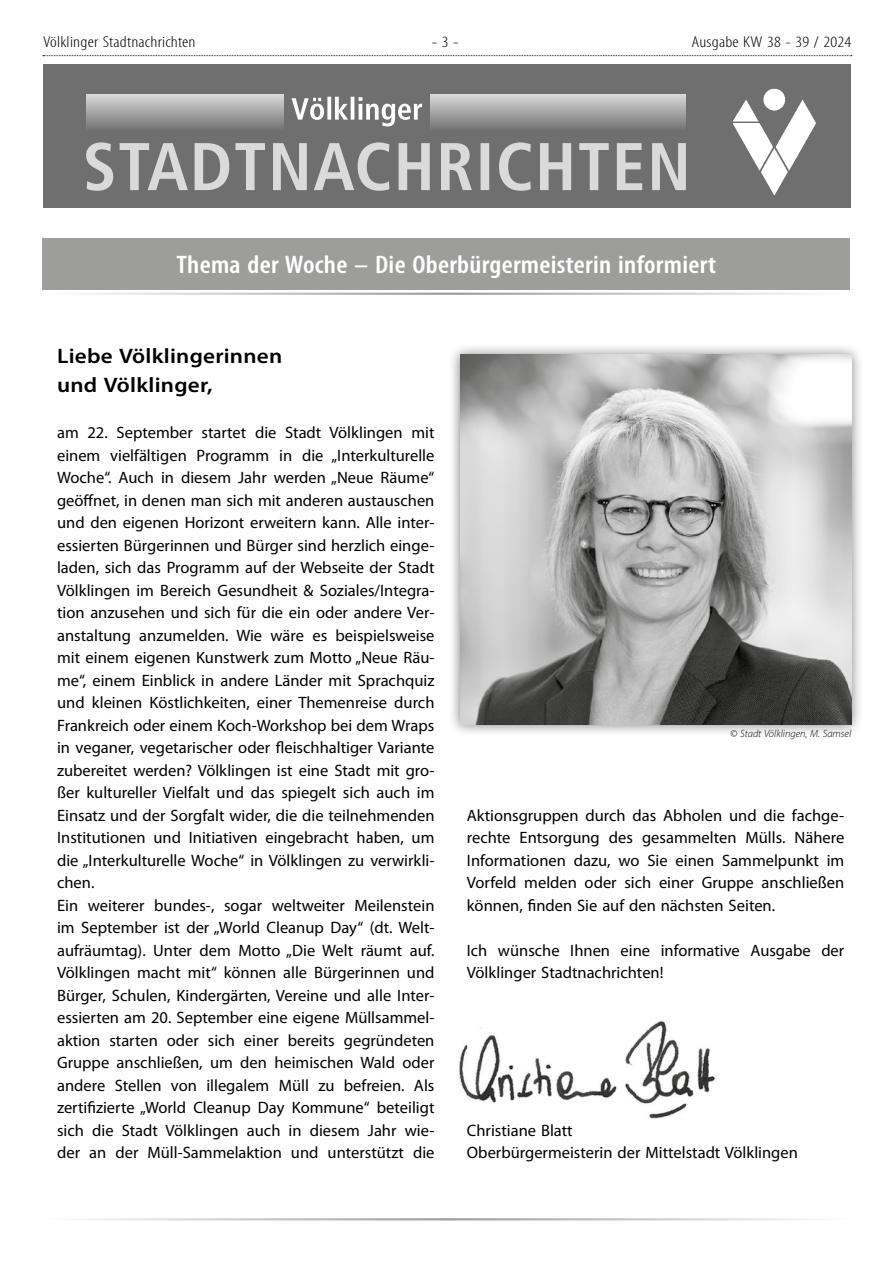
<style>
.page{position:relative;width:893px;height:1263px;background:#fff}
.page>*{position:absolute;margin:0;border:0;box-sizing:border-box;transform-origin:0 0}
.t1{font:600 condensed 25.5px "Myriad Pro";letter-spacing:.01em;color:#fff;scale:1.1 1}
.t2{font:600 21px/29.4px "Myriad Pro";letter-spacing:.01em;color:#000;scale:1.1 1}
.t3{font:16.5px/22.5px "Myriad Pro";color:#000}
.t4{font:300 condensed 15.75px "Myriad Pro";letter-spacing:.01em;color:#000;scale:1.2 1}
.t5{font:italic 300 10.5px "Myriad Pro";color:#000}
</style>
<div class="page">
<svg style="left:43px;top:55px;width:809px;height:1px"></svg>
<img style="left:459px;top:1021px;width:256px;height:98px">
<div style="left:43px;top:64px;width:808px;height:144px;background:#706f6f"></div>
<div style="left:86px;top:94px;width:198px;height:36px;background:linear-gradient(to bottom,#dadada,#777676)"></div>
<div style="left:430px;top:94px;width:256px;height:36px;background:linear-gradient(to bottom,#dadada,#777676)"></div>
<svg style="left:292px;top:97px;width:130px;height:29px"></svg>
<img style="left:732px;top:88px;width:84px;height:108px">
<div style="left:43px;top:238px;width:807px;height:51px;background:#9d9d9c"></div>
<hr style="left:43px;top:293px;width:807px;height:2px;background:#9d9d9c">
<hr style="left:43px;top:1218px;width:807px;height:2px;background:#9d9d9c">
<div style="left:448px;top:343px;width:415px;height:394px;background:#000;opacity:.5"></div>
<img style="left:460px;top:355px;width:391px;height:370px">
<svg style="left:86px;top:142px;width:600px;height:49px"></svg>
<p class="t4" style="left:43px;top:33px;width:128px">Völklinger Stadtnachrichten</p>
<p class="t4" style="left:432px;top:33px;width:24px">- 3 -</p>
<p class="t4" style="left:692px;top:33px;width:135px">Ausgabe KW 38 - 39 / 2024</p>
<h1 class="t1" style="left:177px;top:249px;width:492px">Thema der Woche – Die Oberbürgermeisterin informiert</h1>
<p class="t2" style="left:57px;top:341px;width:206px">Liebe Völklingerinnen und Völklinger,</p>
<p class="t3" style="left:57px;top:421px;width:379px">am 22. September startet die Stadt Völklingen mit einem vielfältigen Programm in die „Interkulturelle Woche“. Auch in diesem Jahr werden „Neue Räume“ geöffnet, in denen man sich mit anderen austauschen und den eigenen Horizont erweitern kann. Alle inter&shy;essierten Bürgerinnen und Bürger sind herzlich einge&shy;laden, sich das Programm auf der Webseite der Stadt Völklingen im Bereich Gesundheit &amp; Soziales/Integra&shy;tion anzusehen und sich für die ein oder andere Ver&shy;anstaltung anzumelden. Wie wäre es beispielsweise mit einem eigenen Kunstwerk zum Motto „Neue Räu&shy;me“, einem Einblick in andere Länder mit Sprachquiz und kleinen Köstlichkeiten, einer Themenreise durch Frankreich oder einem Koch-Workshop bei dem Wraps in veganer, vegetarischer oder fleischhaltiger Variante zubereitet werden? Völklingen ist eine Stadt mit gro&shy;ßer kultureller Vielfalt und das spiegelt sich auch im Einsatz und der Sorgfalt wider, die die teilnehmenden Institutionen und Initiativen eingebracht haben, um die „Interkulturelle Woche“ in Völklingen zu verwirkli&shy;chen.<br>Ein weiterer bundes-, sogar weltweiter Meilenstein im September ist der „World Cleanup Day“ (dt. Welt&shy;aufräumtag). Unter dem Motto „Die Welt räumt auf.<br>Völklingen macht mit“ können alle Bürgerinnen und Bürger, Schulen, Kindergärten, Vereine und alle Inter&shy;essierten am 20. September eine eigene Müllsammel&shy;aktion starten oder sich einer bereits gegründeten Gruppe anschließen, um den heimischen Wald oder andere Stellen von illegalem Müll zu befreien. Als zertifizierte „World Cleanup Day Kommune“ beteiligt sich die Stadt Völklingen auch in diesem Jahr wie&shy;der an der Müll-Sammelaktion und unterstützt die</p>
<p class="t5" style="left:730px;top:727px;width:122px">© Stadt Völklingen, M. Samsel</p>
<p class="t3" style="left:467px;top:804px;width:379px;text-align:justify">Aktionsgruppen durch das Abholen und die fachge&shy;rechte Entsorgung des gesammelten Mülls. Nähere Informationen dazu, wo Sie einen Sammelpunkt im Vorfeld melden oder sich einer Gruppe anschließen können, finden Sie auf den nächsten Seiten.</p>
<p class="t3" style="left:467px;top:939px;width:379px">Ich wünsche Ihnen eine informative Ausgabe der<br>Völklinger Stadtnachrichten!</p>
<p class="t3" style="left:467px;top:1119px;width:332px">Christiane Blatt<br>Oberbürgermeisterin der Mittelstadt Völklingen</p>
</div>
